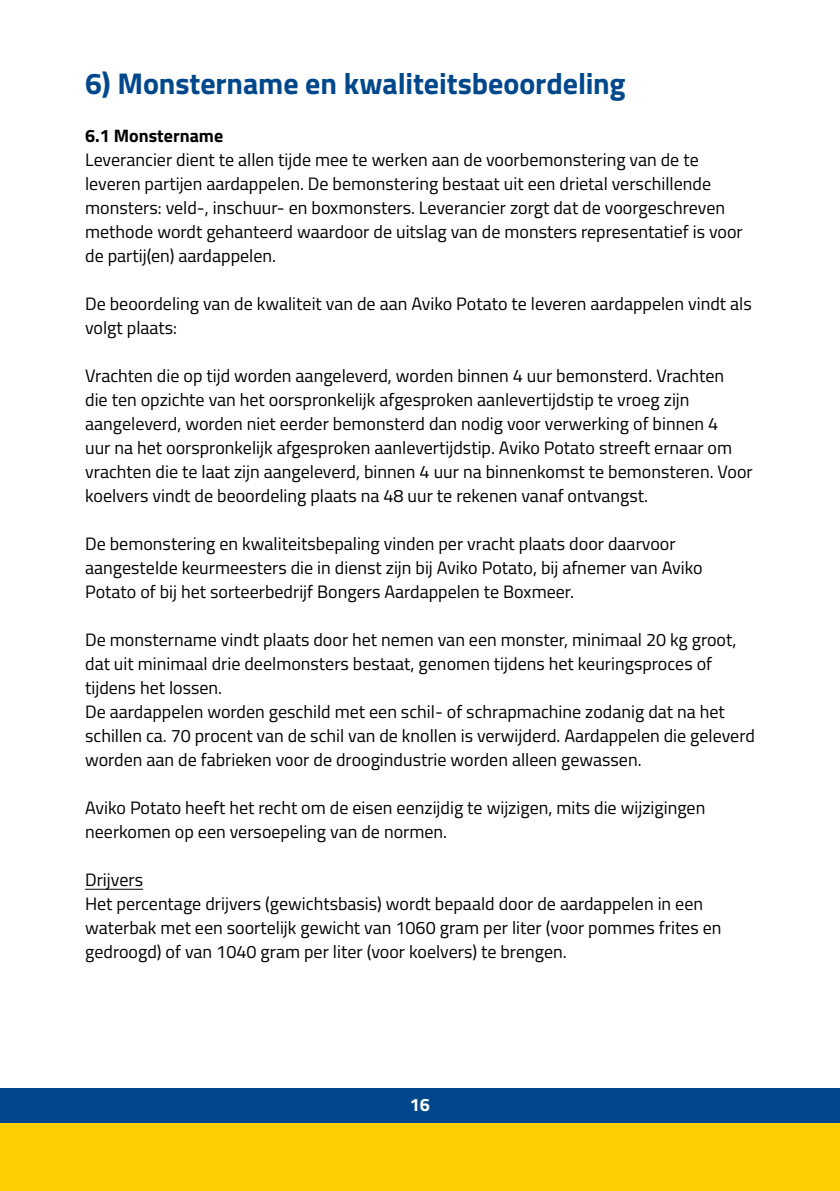
<style>
.page{position:relative;width:840px;height:1191px;background:#fff}
.page>*{position:absolute;margin:0;border:0;box-sizing:border-box;transform-origin:0 0}
.t1{font:700 30px "Titillium";letter-spacing:-.005em;color:#00488b}
.t2{font:18px/24px "Titillium";color:#000}
.t3{font:700 18px "Titillium";color:#000}
.t4{font:700 18px "Titillium";color:#fff}
</style>
<div class="page">
<div style="left:0;top:1123px;width:839px;height:68px;background:#ffce00"></div>
<div style="left:0;top:1089px;width:839px;height:34px;background:#00488b"></div>
<hr style="left:85px;top:889px;width:58px;height:1px;background:#000">
<h1 class="t1" style="left:85px;top:61px;width:541px">6) Monstername en kwaliteitsbeoordeling</h1>
<p class="t3" style="left:85px;top:122px;width:139px">6.1 Monstername</p>
<p class="t2" style="left:85px;top:147px;width:658px">Leverancier dient te allen tijde mee te werken aan de voorbemonstering van de te leveren partijen aardappelen. De bemonstering bestaat uit een drietal verschillende monsters: veld-, inschuur- en boxmonsters. Leverancier zorgt dat de voorgeschreven methode wordt gehanteerd waardoor de uitslag van de monsters representatief is voor de partij(en) aardappelen.</p>
<p class="t2" style="left:85px;top:291px;width:667px">De beoordeling van de kwaliteit van de aan Aviko Potato te leveren aardappelen vindt als volgt plaats:</p>
<p class="t2" style="left:85px;top:363px;width:668px">Vrachten die op tijd worden aangeleverd, worden binnen 4 uur bemonsterd. Vrachten<br>die ten opzichte van het oorspronkelijk afgesproken aanlevertijdstip te vroeg zijn aangeleverd, worden niet eerder bemonsterd dan nodig voor verwerking of binnen 4<br>uur na het oorspronkelijk afgesproken aanlevertijdstip. Aviko Potato streeft ernaar om vrachten die te laat zijn aangeleverd, binnen 4 uur na binnenkomst te bemonsteren. Voor koelvers vindt de beoordeling plaats na 48 uur te rekenen vanaf ontvangst.</p>
<p class="t2" style="left:85px;top:531px;width:618px">De bemonstering en kwaliteitsbepaling vinden per vracht plaats door daarvoor aangestelde keurmeesters die in dienst zijn bij Aviko Potato, bij afnemer van Aviko<br>Potato of bij het sorteerbedrijf Bongers Aardappelen te Boxmeer.</p>
<p class="t2" style="left:85px;top:627px;width:670px">De monstername vindt plaats door het nemen van een monster, minimaal 20 kg groot, dat uit minimaal drie deelmonsters bestaat, genomen tijdens het keuringsproces of tijdens het lossen.<br>De aardappelen worden geschild met een schil- of schrapmachine zodanig dat na het schillen ca. 70 procent van de schil van de knollen is verwijderd. Aardappelen die geleverd worden aan de fabrieken voor de droogindustrie worden alleen gewassen.</p>
<p class="t2" style="left:85px;top:795px;width:621px">Aviko Potato heeft het recht om de eisen eenzijdig te wijzigen, mits die wijzigingen neerkomen op een versoepeling van de normen.</p>
<p class="t2" style="left:85px;top:867px;width:637px">Drijvers<br>Het percentage drijvers (gewichtsbasis) wordt bepaald door de aardappelen in een waterbak met een soortelijk gewicht van 1060 gram per liter (voor pommes frites en gedroogd) of van 1040 gram per liter (voor koelvers) te brengen.</p>
<p class="t4" style="left:409px;top:1091px;width:22px">16</p>
</div>
